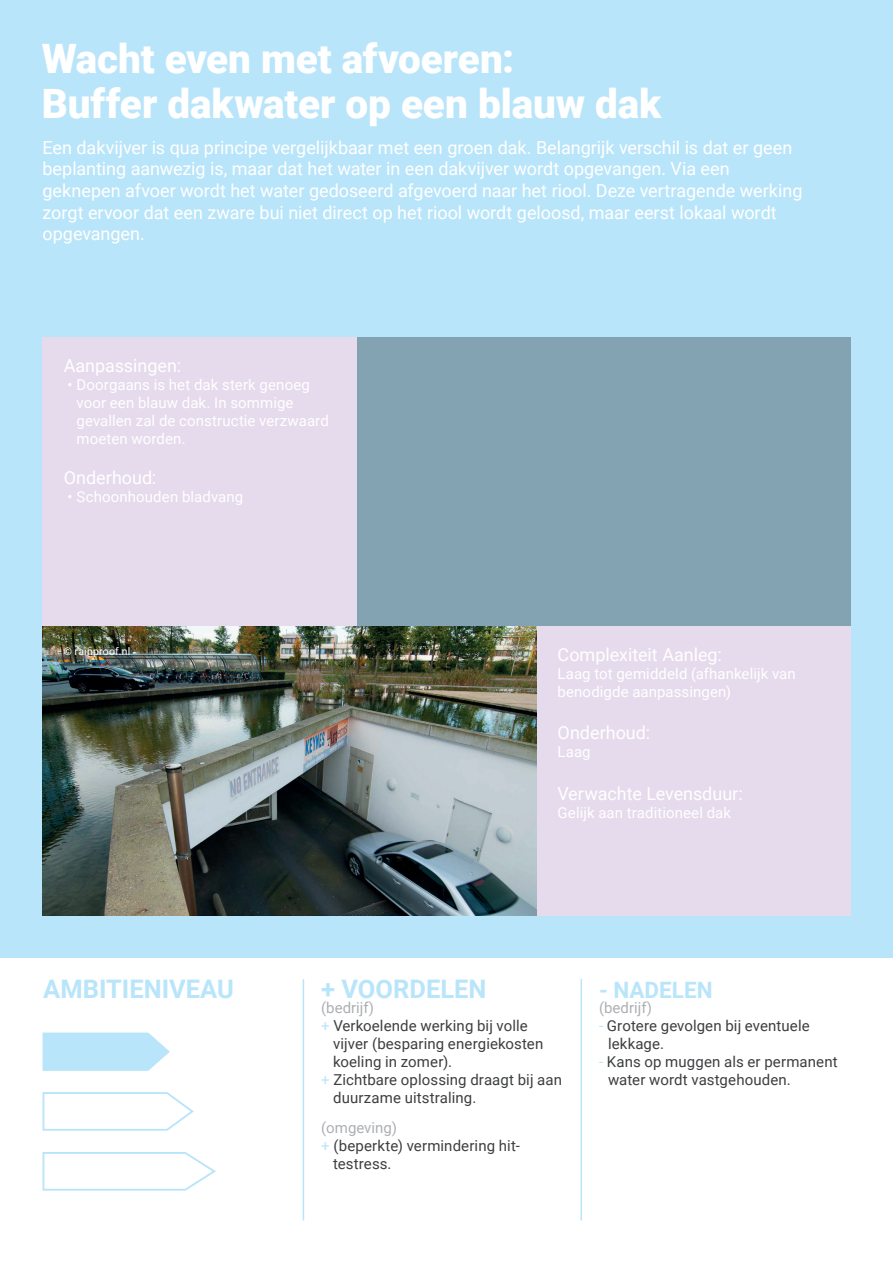
<style>
.page{position:relative;width:893px;height:1263px;background:#fff}
.page>*{position:absolute;margin:0;border:0;box-sizing:border-box;transform-origin:0 0}
.t1{font:900 40.5px/45px "Roboto";letter-spacing:-.005em;color:#fff}
.t2{font:700 25.5px "Roboto";color:#b9e5fa}
.t3{font:700 22.5px "Roboto";color:#b9e5fa}
.t4{font:18px/21.6px "Roboto";color:#fff}
.t5{font:15px/18px "Roboto";letter-spacing:.005em;color:#3c3e40}
.t6{font:15px/18px "Roboto";letter-spacing:.005em;color:#fff}
.t7{font:15px "Roboto";color:#acafb3}
.t8{font:10.5px "Roboto";letter-spacing:.02em;color:#fff}
.s1{color:#b9e5fa}
</style>
<div class="page">
<div style="left:0;top:0;width:893px;height:958px;background:#b9e5fa"></div>
<hr style="left:303px;top:979px;width:1px;height:241px;background:#b9e5fa">
<hr style="left:581px;top:979px;width:1px;height:241px;background:#b9e5fa">
<div style="left:357px;top:338px;width:493px;height:288px;background:#83a3b3"></div>
<div style="left:536px;top:626px;width:314px;height:289px;background:#e6dbec"></div>
<div style="left:43px;top:338px;width:314px;height:288px;background:#e6dbec"></div>
<svg style="left:42px;top:1152px;width:174px;height:39px"></svg>
<svg style="left:42px;top:1092px;width:152px;height:39px"></svg>
<svg style="left:43px;top:1032px;width:127px;height:39px;background:#c0e7fa"></svg>
<img style="left:43px;top:626px;width:493px;height:289px">
<h1 class="t1" style="left:42px;top:35px;width:621px">Wacht even met afvoeren:<br>Buffer dakwater op een blauw dak</h1>
<p class="t4" style="left:43px;top:136px;width:761px">Een dakvijver is qua principe vergelijkbaar met een groen dak. Belangrijk verschil is dat er geen beplanting aanwezig is, maar dat het water in een dakvijver wordt opgevangen. Via een geknepen afvoer wordt het water gedoseerd afgevoerd naar het riool. Deze vertragende werking zorgt ervoor dat een zware bui niet direct op het riool wordt geloosd, maar eerst lokaal wordt opgevangen.</p>
<p class="t4" style="left:64px;top:355px;width:119px">Aanpassingen:</p>
<p class="t6" style="left:77px;top:376px;width:254px;text-indent:-9px">• Doorgaans is het dak sterk genoeg voor een blauw dak. In sommige gevallen zal de constructie verzwaard moeten worden.</p>
<p class="t4" style="left:64px;top:466px;width:94px">Onderhoud:</p>
<p class="t6" style="left:68px;top:487px;width:177px">• Schoonhouden bladvang</p>
<p class="t8" style="left:64px;top:644px;width:68px">© rainproof.nl</p>
<p class="t4" style="left:558px;top:643px;width:166px">Complexiteit Aanleg:</p>
<p class="t6" style="left:558px;top:664px;width:240px">Laag tot gemiddeld (afhankelijk van benodigde aanpassingen)</p>
<p class="t4" style="left:558px;top:721px;width:94px">Onderhoud:</p>
<p class="t6" style="left:558px;top:742px;width:35px">Laag</p>
<p class="t4" style="left:558px;top:782px;width:187px">Verwachte Levensduur:</p>
<p class="t6" style="left:558px;top:803px;width:175px">Gelijk aan traditioneel dak</p>
<h2 class="t2" style="left:43px;top:971px;width:192px">AMBITIENIVEAU</h2>
<h2 class="t2" style="left:321px;top:971px;width:167px">+ VOORDELEN</h2>
<p class="t7" style="left:321px;top:997px;width:54px">(bedrijf)</p>
<p class="t5" style="left:321px;top:1016px;width:208px"><span class="s1">+</span> Verkoelende werking bij volle</p>
<p class="t5" style="left:333px;top:1034px;width:212px">vijver (besparing energiekosten</p>
<p class="t5" style="left:333px;top:1052px;width:120px">koeling in zomer).</p>
<p class="t5" style="left:321px;top:1070px;width:242px"><span class="s1">+</span> Zichtbare oplossing draagt bij aan</p>
<p class="t5" style="left:333px;top:1088px;width:145px">duurzame uitstraling.</p>
<p class="t7" style="left:321px;top:1117px;width:77px">(omgeving)</p>
<p class="t5" style="left:321px;top:1136px;width:200px"><span class="s1">+</span> (beperkte) vermindering hit-</p>
<p class="t5" style="left:333px;top:1154px;width:60px">testress.</p>
<p class="t3" style="left:599px;top:974px;width:115px">- NADELEN</p>
<p class="t7" style="left:599px;top:997px;width:54px">(bedrijf)</p>
<p class="t5" style="left:608px;top:1016px;width:203px;text-indent:-9px"><span class="s1">-</span> Grotere gevolgen bij eventuele lekkage.</p>
<p class="t5" style="left:608px;top:1052px;width:231px;text-indent:-9px"><span class="s1">-</span> Kans op muggen als er permanent water wordt vastgehouden.</p>
</div>
